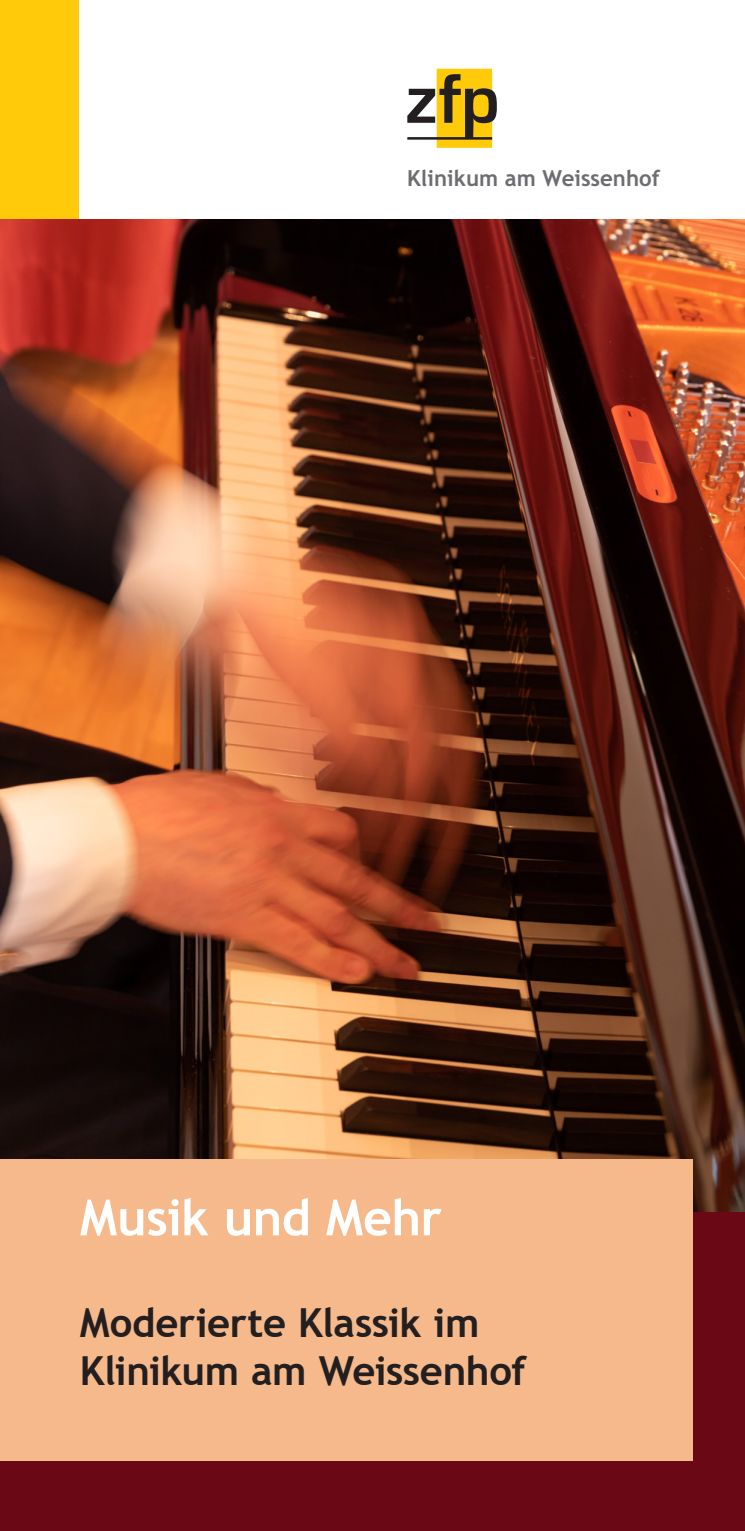
<style>
.page{position:relative;width:745px;height:1531px;background:#fff}
.page>*{position:absolute;margin:0;border:0;box-sizing:border-box;transform-origin:0 0}
._02-Head{font:700 50px "Trebuchet MS";letter-spacing:-.01em;color:#fff}
._02-Head-2{font:700 40px/48px "Trebuchet MS";letter-spacing:-.01em;color:#231f20}
.t1{font:700 22.25px "Trebuchet MS";color:#6c6d70}
</style>
<div class="page">
<div style="left:436px;top:69px;width:56px;height:79px;background:#feca0a"></div>
<svg style="left:407px;top:74px;width:89px;height:66px"></svg>
<div style="left:0;top:0;width:78px;height:220px;background:#feca0a"></div>
<img style="left:0;top:220px;width:744px;height:993px">
<div style="left:0;top:1213px;width:744px;height:318px;background:#6a0915"></div>
<div style="left:0;top:1159px;width:691px;height:301px;background:#f6b98b"></div>
<p class="t1" style="left:407px;top:164px;width:254px">Klinikum am Weissenhof</p>
<p class="_02-Head" style="left:80px;top:1186px;width:363px">Musik und Mehr</p>
<p class="_02-Head-2" style="left:80px;top:1299px;width:448px">Moderierte Klassik im<br>Klinikum am Weissenhof</p>
</div>
